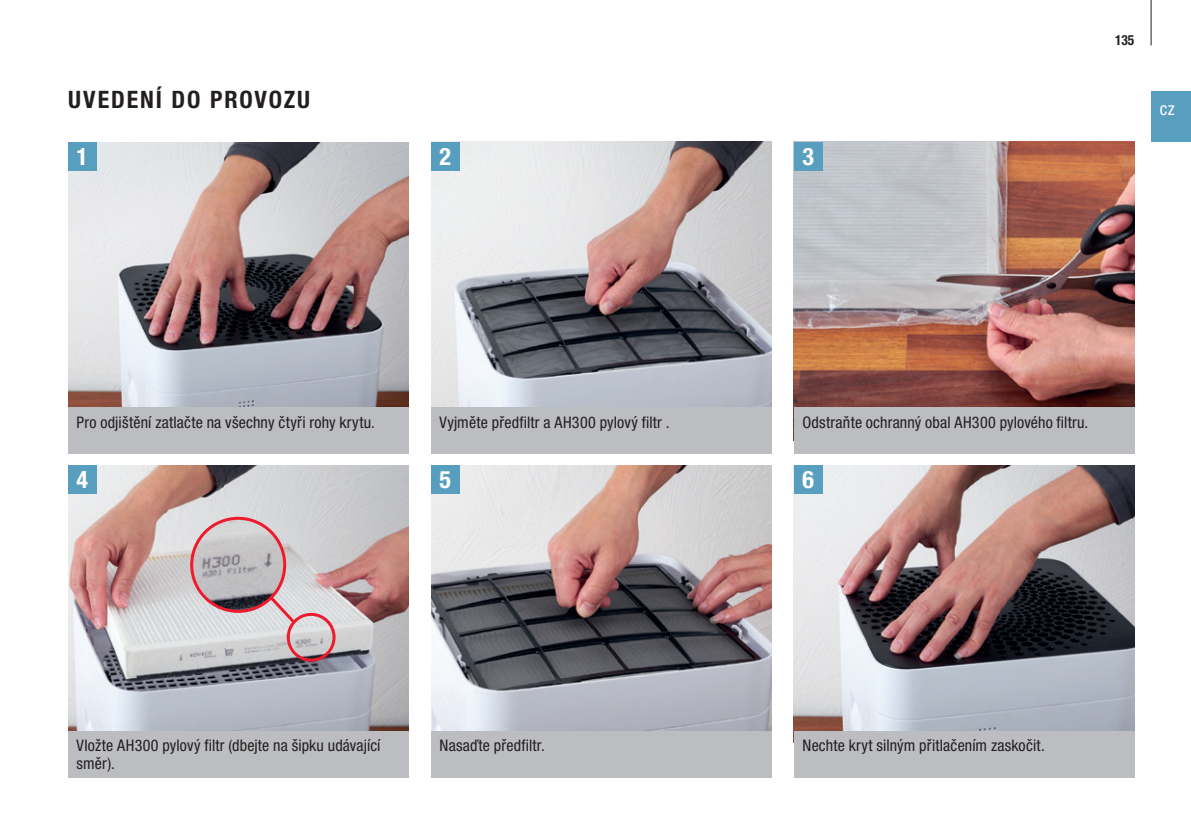
<style>
.page{position:relative;width:1191px;height:840px;background:#fff}
.page>*{position:absolute;margin:0;border:0;box-sizing:border-box;transform-origin:0 0}
.t1{font:700 condensed 24px "Helvetica Neue LTW1 G";letter-spacing:.075em;color:#231f20}
.t2{font:700 condensed 24px "Helvetica Neue LTW1 G";color:#fff}
.t3{font:condensed 18px "Helvetica Neue LTW1 G";color:#fff}
.t4{font:condensed 16px/18px "Helvetica Neue LTW1 G";letter-spacing:.015em;color:#231f20}
.t5{font:700 condensed 14px "Helvetica Neue LTW1 G";color:#231f20;scale:.96 1}
</style>
<div class="page">
<img style="left:431px;top:465px;width:340px;height:265px">
<img style="left:68px;top:142px;width:340px;height:265px">
<img style="left:794px;top:465px;width:340px;height:265px">
<img style="left:794px;top:142px;width:340px;height:265px">
<img style="left:68px;top:465px;width:340px;height:265px">
<div style="left:794px;top:142px;width:28px;height:28px;background:#589ebf"></div>
<div style="left:794px;top:465px;width:28px;height:28px;background:#589ebf"></div>
<div style="left:68px;top:465px;width:28px;height:28px;background:#589ebf"></div>
<div style="left:431px;top:465px;width:28px;height:28px;background:#589ebf"></div>
<div style="left:68px;top:142px;width:28px;height:28px;background:#589ebf"></div>
<img style="left:431px;top:142px;width:340px;height:265px">
<div style="left:431px;top:142px;width:28px;height:28px;background:#589ebf"></div>
<div style="left:287px;top:612px;width:48px;height:49px;border:3px solid #ee1b2d;border-radius:50%"></div>
<img style="left:192px;top:518px;width:93px;height:93px;border-radius:46px">
<div style="left:190px;top:516px;width:96px;height:96px;border:3px solid #ee1b2d;border-radius:50%"></div>
<svg style="left:267px;top:593px;width:31px;height:33px"></svg>
<div style="left:1151px;top:91px;width:40px;height:51px;background:#589ebf"></div>
<hr style="left:1150px;top:0;width:1px;height:45px;background:#231f20">
<div style="left:431px;top:730px;width:340px;height:47px;background:#bcbdc0"></div>
<div style="left:794px;top:730px;width:340px;height:47px;background:#bcbdc0"></div>
<div style="left:794px;top:407px;width:340px;height:47px;background:#bcbdc0"></div>
<div style="left:68px;top:730px;width:340px;height:47px;background:#bcbdc0"></div>
<div style="left:68px;top:407px;width:340px;height:47px;background:#bcbdc0"></div>
<div style="left:431px;top:407px;width:340px;height:47px;background:#bcbdc0"></div>
<h1 class="t1" style="left:68px;top:85px;width:244px">UVEDENÍ DO PROVOZU</h1>
<h1 class="t2" style="left:76px;top:142px;width:13px">1</h1>
<h1 class="t2" style="left:439px;top:142px;width:13px">2</h1>
<h1 class="t2" style="left:802px;top:142px;width:13px">3</h1>
<p class="t5" style="left:1115px;top:32px;width:21px">135</p>
<p class="t3" style="left:1159px;top:98px;width:16px">cz</p>
<p class="t4" style="left:77px;top:413px;width:300px">Pro odjištění zatlačte na všechny čtyři rohy krytu.</p>
<p class="t4" style="left:439px;top:412px;width:232px">Vyjměte předfiltr a AH300 pylový filtr .</p>
<p class="t4" style="left:802px;top:412px;width:287px">Odstraňte ochranný obal AH300 pylového filtru.</p>
<h1 class="t2" style="left:76px;top:465px;width:13px">4</h1>
<h1 class="t2" style="left:439px;top:465px;width:13px">5</h1>
<h1 class="t2" style="left:802px;top:465px;width:13px">6</h1>
<p class="t4" style="left:77px;top:736px;width:305px">Vložte AH300 pylový filtr (dbejte na šipku udávající směr).</p>
<p class="t4" style="left:439px;top:736px;width:107px">Nasaďte předfiltr.</p>
<p class="t4" style="left:802px;top:736px;width:244px">Nechte kryt silným přitlačením zaskočit.</p>
</div>
